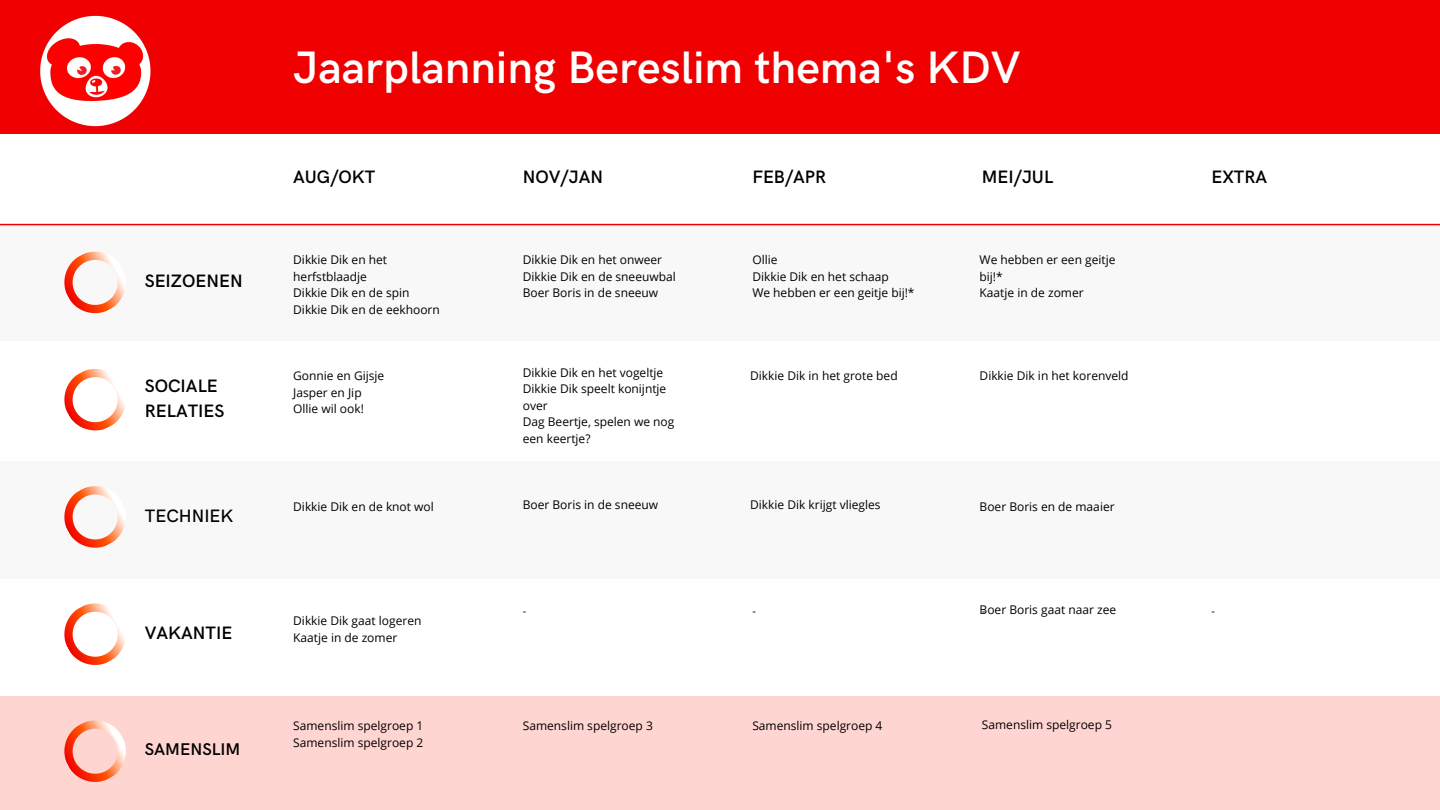
<style>
.page{position:relative;width:1440px;height:810px;background:#fff}
.page>*{position:absolute;margin:0;border:0;box-sizing:border-box;transform-origin:0 0}
.t1{font:600 45.6px "HK Grotesk";color:#fff}
.t2{font:600 18px/24.8px "HK Grotesk";color:#000}
.t3{font:500 18px "HK Grotesk";color:#000}
.t4{font:600 17px "HK Grotesk";color:#000}
.t5{font:12px/16.5px "Open Sans";color:#000}
.t6{font:11px "Open Sans";color:#000}
</style>
<div class="page">
<div style="left:0;top:0;width:1440px;height:134px;background:#f00000"></div>
<div style="left:0;top:461px;width:1440px;height:117px;background:#f8f8f8"></div>
<div style="left:0;top:224px;width:1440px;height:117px;background:#f8f8f8"></div>
<svg style="left:64px;top:251px;width:61px;height:63px"></svg>
<svg style="left:64px;top:369px;width:61px;height:62px"></svg>
<svg style="left:64px;top:486px;width:61px;height:62px"></svg>
<svg style="left:64px;top:603px;width:61px;height:62px"></svg>
<hr style="left:0;top:224px;width:1440px;height:1px;background:#f00000">
<div style="left:0;top:696px;width:1440px;height:114px;background:#ffd5d1"></div>
<svg style="left:64px;top:720px;width:62px;height:62px"></svg>
<svg style="left:40px;top:16px;width:110px;height:110px"></svg>
<img style="left:47px;top:23px;width:97px;height:96px">
<h2 class="t2" style="left:145px;top:270px;width:99px">SEIZOENEN</h2>
<h2 class="t2" style="left:145px;top:374px;width:81px">SOCIALE<br>RELATIES</h2>
<h2 class="t3" style="left:145px;top:506px;width:90px">TECHNIEK</h2>
<h2 class="t2" style="left:145px;top:621px;width:89px">VAKANTIE</h2>
<h3 class="t4" style="left:145px;top:740px;width:97px">SAMENSLIM</h3>
<h1 class="t1" style="left:293px;top:42px;width:729px">Jaarplanning Bereslim thema's KDV</h1>
<h2 class="t2" style="left:293px;top:165px;width:84px">AUG/OKT</h2>
<h2 class="t2" style="left:523px;top:165px;width:82px">NOV/JAN</h2>
<h2 class="t2" style="left:752px;top:165px;width:75px">FEB/APR</h2>
<h2 class="t2" style="left:982px;top:165px;width:73px">MEI/JUL</h2>
<h2 class="t2" style="left:1211px;top:165px;width:57px">EXTRA</h2>
<p class="t5" style="left:293px;top:251px;width:148px">Dikkie Dik en het herfstblaadje<br>Dikkie Dik en de spin<br>Dikkie Dik en de eekhoorn</p>
<p class="t5" style="left:523px;top:251px;width:155px">Dikkie Dik en het onweer<br>Dikkie Dik en de sneeuwbal<br>Boer Boris in de sneeuw</p>
<p class="t5" style="left:752px;top:251px;width:164px">Ollie<br>Dikkie Dik en het schaap<br>We hebben er een geitje bij!*</p>
<p class="t5" style="left:980px;top:251px;width:137px">We hebben er een geitje bij!*<br>Kaatje in de zomer</p>
<p class="t5" style="left:293px;top:367px;width:93px">Gonnie en Gijsje<br>Jasper en Jip<br>Ollie wil ook!</p>
<p class="t5" style="left:523px;top:364px;width:153px">Dikkie Dik en het vogeltje<br>Dikkie Dik speelt konijntje over<br>Dag Beertje, spelen we nog een keertje?</p>
<p class="t5" style="left:750px;top:367px;width:149px">Dikkie Dik in het grote bed</p>
<p class="t5" style="left:980px;top:367px;width:150px">Dikkie Dik in het korenveld</p>
<p class="t5" style="left:293px;top:498px;width:142px">Dikkie Dik en de knot wol</p>
<p class="t5" style="left:523px;top:496px;width:137px">Boer Boris in de sneeuw</p>
<p class="t5" style="left:750px;top:496px;width:132px">Dikkie Dik krijgt vliegles</p>
<p class="t5" style="left:980px;top:498px;width:137px">Boer Boris en de maaier</p>
<p class="t5" style="left:293px;top:613px;width:130px">Dikkie Dik gaat logeren<br>Kaatje in de zomer</p>
<p class="t6" style="left:523px;top:603px;width:5px">-</p>
<p class="t5" style="left:980px;top:601px;width:138px">Boer Boris gaat naar zee</p>
<p class="t6" style="left:752px;top:603px;width:5px">-</p>
<p class="t6" style="left:982px;top:603px;width:5px">-</p>
<p class="t6" style="left:1211px;top:603px;width:5px">-</p>
<p class="t5" style="left:293px;top:717px;width:132px">Samenslim spelgroep 1<br>Samenslim spelgroep 2</p>
<p class="t5" style="left:523px;top:717px;width:132px">Samenslim spelgroep 3</p>
<p class="t5" style="left:752px;top:717px;width:132px">Samenslim spelgroep 4</p>
<p class="t5" style="left:982px;top:716px;width:132px">Samenslim spelgroep 5</p>
</div>
